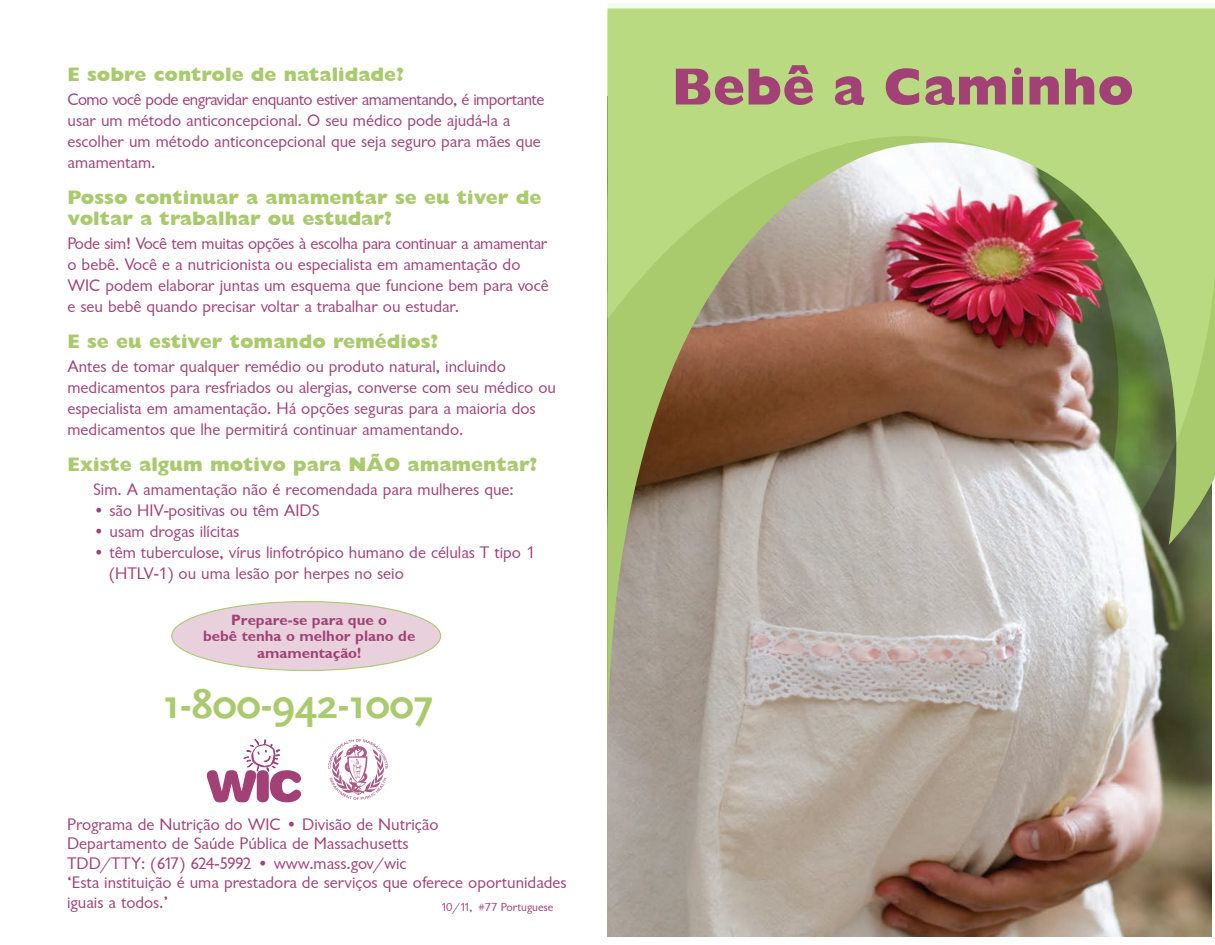
<style>
.page{position:relative;width:1215px;height:945px;background:#fff}
.page>*{position:absolute;margin:0;border:0;box-sizing:border-box;transform-origin:0 0}
.t1{font:52.5px "Garrison Extra Bold Sans BOLD";color:#a14176}
.t2{font:700 42px "Scala Sans";color:#a9ca6d}
.t3{font:19.5px/21px "Garrison Extra Bold Sans BOLD";color:#a9ca6d}
.t4{font:17.25px/21px "Garrison Sans";color:#a14176}
.t5{font:15px/16.5px "Garrison Sans BOLD";color:#a14176;text-align:center}
.t6{font:12px "Garrison Sans";color:#a14176}
</style>
<div class="page">
<img style="left:608px;top:731px;width:604px;height:206px">
<svg style="left:608px;top:605px;width:604px;height:126px;background:#b3ada5"></svg>
<img style="left:607px;top:4px;width:608px;height:601px">
<div style="left:172px;top:602px;width:269px;height:69px;background:#e8d1dd;border-radius:50%"></div>
<img style="left:328px;top:740px;width:59px;height:60px">
<svg style="left:207px;top:739px;width:94px;height:63px"></svg>
<p class="t3" style="left:68px;top:64px;width:338px">E sobre controle de natalidade?</p>
<p class="t4" style="left:68px;top:89px;width:478px">Como você pode engravidar enquanto estiver amamentando, é importante usar um método anticoncepcional. O seu médico pode ajudá-la a escolher um método anticoncepcional que seja seguro para mães que amamentam.</p>
<p class="t3" style="left:68px;top:187px;width:475px">Posso continuar a amamentar se eu tiver de voltar a trabalhar ou estudar?</p>
<p class="t4" style="left:68px;top:233px;width:483px">Pode sim! Você tem muitas opções à escolha para continuar a amamentar o bebê. Você e a nutricionista ou especialista em amamentação do WIC podem elaborar juntas um esquema que funcione bem para você e seu bebê quando precisar voltar a trabalhar ou estudar.</p>
<p class="t3" style="left:68px;top:331px;width:372px">E se eu estiver tomando remédios?</p>
<p class="t4" style="left:68px;top:356px;width:490px">Antes de tomar qualquer remédio ou produto natural, incluindo medicamentos para resfriados ou alergias, converse com seu médico ou especialista em amamentação. Há opções seguras para a maioria dos medicamentos que lhe permitirá continuar amamentando.</p>
<p class="t3" style="left:68px;top:454px;width:471px">Existe algum motivo para NÃO amamentar?</p>
<p class="t4" style="left:93px;top:479px;width:422px">Sim. A amamentação não é recomendada para mulheres que:</p>
<p class="t4" style="left:93px;top:500px;width:228px">• são HIV-positivas ou têm AIDS</p>
<p class="t4" style="left:93px;top:521px;width:148px">• usam drogas ilícitas</p>
<p class="t4" style="left:109px;top:542px;width:428px;text-indent:-16px">• têm tuberculose, vírus linfotrópico humano de células T tipo 1 (HTLV-1) ou uma lesão por herpes no seio</p>
<p class="t5" style="left:203px;top:611px;width:214px">Prepare-se para que o<br>bebê tenha o melhor plano de amamentação!</p>
<h2 class="t2" style="left:164px;top:682px;width:271px">1-800-942-1007</h2>
<p class="t4" style="left:67px;top:815px;width:501px;line-height:19.5px">Programa de Nutrição do WIC • Divisão de Nutrição<br>Departamento de Saúde Pública de Massachusetts<br>TDD/TTY: (617) 624-5992 • www.mass.gov/wic<br>‘Esta instituição é uma prestadora de serviços que oferece oportunidades iguais a todos.’</p>
<p class="t6" style="left:441px;top:901px;width:114px">10/11, #77 Portuguese</p>
<h1 class="t1" style="left:672px;top:56px;width:464px">Bebê a Caminho</h1>
</div>
